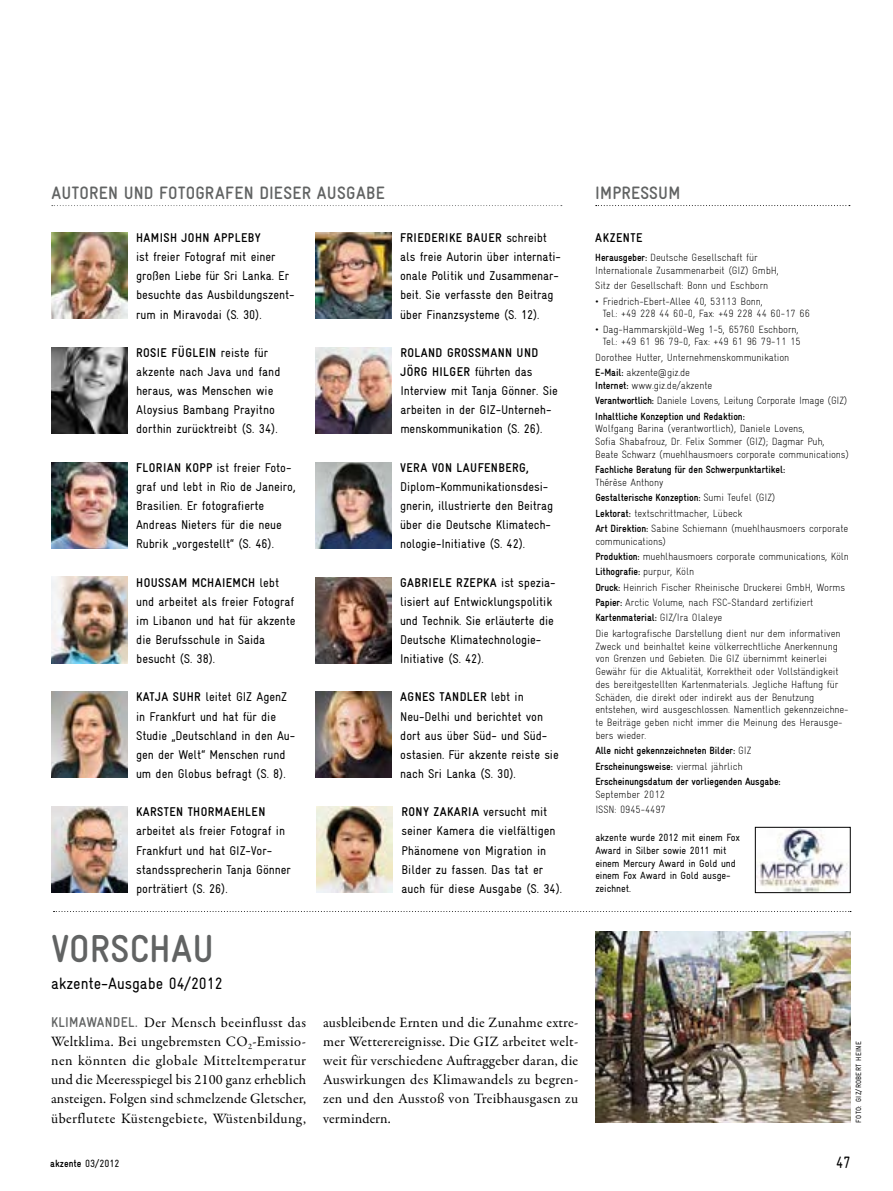
<style>
.page{position:relative;width:893px;height:1191px;background:#fff}
.page>*{position:absolute;margin:0;border:0;box-sizing:border-box;transform-origin:0 0}
.t1{font:700 condensed 39px "Gravur";letter-spacing:.005em;color:#616363}
.t2{font:700 condensed 18px "Gravur";letter-spacing:.015em;color:#616363}
.t3{font:condensed 16.5px "Gravur";color:#000}
.t4{font:condensed 16.5px "Gravur";color:#000;scale:.9 1}
.t5{font:14.4px/19.2px "Garamond Premr Pro";letter-spacing:.02em;color:#000;text-align:justify}
.t6{font:condensed 12.75px/19.2px "Gravur";letter-spacing:-.005em;color:#000}
.t7{font:700 condensed 12.75px "Gravur";letter-spacing:.04em;color:#000}
.t8{font:300 condensed 10.5px/12.8px "Gravur";letter-spacing:-.01em;color:#000}
.t9{font:700 condensed 10.5px/15.3px "Gravur";letter-spacing:-.01em;color:#000}
.t10{font:condensed 10.5px/12.8px "Gravur";letter-spacing:-.01em;color:#000}
.t11{font:condensed 7.5px "Gravur";letter-spacing:.04em;color:#000}
.s1{font-weight:700}
.s2{font-family:"Gravur";font-weight:700;font-stretch:condensed;font-size:14.25px;color:#616363}
.s3{font-weight:300}
.s4{font-weight:400}
</style>
<div class="page">
<svg style="left:596px;top:205px;width:254px;height:1px"></svg>
<img style="left:757px;top:829px;width:91px;height:61px">
<div style="left:755px;top:827px;width:95px;height:65px;border:1px solid #000"></div>
<svg style="left:52px;top:205px;width:510px;height:1px"></svg>
<img style="left:315px;top:348px;width:77px;height:86px">
<img style="left:315px;top:233px;width:77px;height:85px">
<img style="left:51px;top:692px;width:77px;height:86px">
<img style="left:51px;top:577px;width:77px;height:86px">
<svg style="left:54px;top:911px;width:797px;height:1px"></svg>
<img style="left:595px;top:931px;width:255px;height:191px">
<img style="left:51px;top:806px;width:77px;height:86px">
<img style="left:315px;top:462px;width:77px;height:86px">
<img style="left:316px;top:806px;width:77px;height:86px">
<img style="left:51px;top:347px;width:77px;height:86px">
<img style="left:315px;top:692px;width:77px;height:86px">
<img style="left:51px;top:232px;width:77px;height:86px">
<img style="left:315px;top:577px;width:77px;height:86px">
<img style="left:51px;top:462px;width:77px;height:86px">
<p class="t2" style="left:51px;top:183px;width:335px">autoren und fotografen dieser ausgabe</p>
<p class="t2" style="left:595px;top:183px;width:87px">impressum</p>
<p class="t6" style="left:136px;top:228px;width:160px"><span class="s1">Hamish John Appleby<br></span>ist freier Fotograf mit einer großen Liebe für Sri Lanka. Er besuchte das Ausbildungszent&shy;rum in Miravodai (S. 30).</p>
<p class="t6" style="left:136px;top:343px;width:146px"><span class="s1">Rosie Füglein</span> reiste für akzente nach Java und fand heraus, was Menschen wie<br>Aloysius Bambang Prayitno dorthin zurücktreibt (S. 34).</p>
<p class="t6" style="left:136px;top:458px;width:161px"><span class="s1">Florian Kopp</span> ist freier Foto&shy;graf und lebt in Rio de Janeiro,<br>Brasilien. Er fotografierte<br>Andreas Nieters für die neue<br>Rubrik „vorgestellt“ (S. 46).</p>
<p class="t6" style="left:136px;top:572px;width:161px"><span class="s1">Houssam Mchaiemch</span> lebt und arbeitet als freier Fotograf im Libanon und hat für akzente die Berufsschule in Saida besucht (S. 38).</p>
<p class="t6" style="left:136px;top:687px;width:161px"><span class="s1">Katj a Suhr</span> leitet GIZ AgenZ in Frankfurt und hat für die<br>Studie „Deutschland in den Au&shy;gen der Welt“ Menschen rund um den Globus befragt (S. 8).</p>
<p class="t6" style="left:136px;top:802px;width:156px"><span class="s1">Karsten Thormaehlen </span>arbeitet als freier Fotograf in<br>Frankfurt und hat GIZ-Vor&shy;standssprecherin Tanja Gönner porträtiert (S. 26).</p>
<p class="t1" style="left:51px;top:926px;width:164px">Vorschau</p>
<p class="t3" style="left:51px;top:973px;width:173px">akzente-Ausgabe 04/2012</p>
<p class="t5" style="left:51px;top:1013px;width:257px"><span class="s2">Klimawandel.</span> Der Mensch beeinflusst das Weltklima. Bei ungebremsten CO<sub>2</sub>-Emissio&shy;nen könnten die globale Mitteltemperatur und die Meeresspiegel bis 2100 ganz erheblich ansteigen. Folgen sind schmelzende Gletscher, überflutete Küstengebiete, Wüstenbildung,</p>
<p class="t6" style="left:400px;top:228px;width:162px"><span class="s1">Friederike Bauer</span> schreibt als freie Autorin über internati&shy;onale Politik und Zusammenar&shy;beit. Sie verfasste den Beitrag über Finanzsysteme (S. 12).</p>
<p class="t6" style="left:400px;top:343px;width:159px"><span class="s1">Roland GroSSmann und<br>Jörg H ilger</span> führten das<br>Interview mit Tanja Gönner. Sie arbeiten in der GIZ-Unterneh&shy;menskommunikation (S. 26).</p>
<p class="t6" style="left:400px;top:458px;width:155px"><span class="s1">Vera von Laufenberg,<br></span>Diplom-Kommunikationsdesi&shy;gnerin, illustrierte den Beitrag über die Deutsche Klimatech&shy;nologie-Initiative (S. 42).</p>
<p class="t6" style="left:400px;top:572px;width:157px"><span class="s1">Gabriele Rzepka</span> ist spezia&shy;lisiert auf Entwicklungspolitik und Technik. Sie erläuterte die<br>Deutsche Klimatechnologie-<br>Initiative (S. 42).</p>
<p class="t6" style="left:400px;top:687px;width:160px"><span class="s1">Agnes Tandler</span> lebt in<br>Neu-Delhi und berichtet von dort aus über Süd- und Süd&shy;ostasien. Für akzente reiste sie nach Sri Lanka (S. 30).</p>
<p class="t6" style="left:401px;top:802px;width:162px"><span class="s1">Rony Zakaria</span> versucht mit seiner Kamera die vielfältigen<br>Phänomene von Migration in<br>Bilder zu fassen. Das tat er auch für diese Ausgabe (S. 34).</p>
<p class="t5" style="left:323px;top:1013px;width:257px">ausbleibende Ernten und die Zunahme extre&shy;mer Wetterereignisse. Die GIZ arbeitet welt&shy;weit für verschiedene Auftraggeber daran, die Auswirkungen des Klimawandels zu begren&shy;zen und den Ausstoß von Treibhausgasen zu vermindern.</p>
<p class="t7" style="left:595px;top:230px;width:49px">akzente</p>
<p class="t8" style="left:595px;top:251px;width:185px"><span class="s1">Herausgeber:</span> Deutsche Gesellschaft für<br>Internationale Zusammenarbeit (GIZ) GmbH,</p>
<p class="t8" style="left:595px;top:279px;width:175px">Sitz der Gesellschaft: Bonn und Eschborn</p>
<p class="t8" style="left:603px;top:295px;width:209px;text-indent:-7px">• Friedrich-Ebert-Allee 40, 53113 Bonn,<br>Tel.: +49 228 44 60-0, Fax: +49 228 44 60-17 66</p>
<p class="t8" style="left:595px;top:323px;width:207px;text-align:right">• Dag-Hammarskjöld-Weg 1-5, 65760 Eschborn,<br>Tel.: +49 61 96 79-0, Fax: +49 61 96 79-11 15</p>
<p class="t8" style="left:595px;top:349px;width:196px;line-height:15.3px">Dorothee Hutter, Unternehmenskommunikation<br><span class="s1">E-Mail:</span> akzente@giz.de</p>
<p class="t9" style="left:595px;top:378px;width:254px">I nternet: <span class="s3">www.giz.de/akzente<br></span>Verantwortlich: <span class="s3">Daniele Lovens, Leitung Corporate Image (GIZ)<br></span>I nhaltliche Konzeption und Redaktion:</p>
<p class="t8" style="left:595px;top:422px;width:255px">Wolfgang Barina (verantwortlich), Daniele Lovens,<br>Sofia Shabafrouz, Dr. Felix Sommer (GIZ); Dagmar Puh,<br>Beate Schwarz (muehlhausmoers corporate communications)</p>
<p class="t9" style="left:595px;top:463px;width:191px;line-height:12.8px">Fachliche Beratung für den Schwerpunktartikel:<br><span class="s3">Thérèse Anthony</span></p>
<p class="t8" style="left:595px;top:490px;width:255px;line-height:15.3px"><span class="s1">Gestalterische Konzeption:</span> Sumi Teufel (GIZ)<br><span class="s1">Lektorat:</span> textschrittmacher, Lübeck<br><span class="s1">Art Direktion:</span> Sabine Schiemann (muehlhausmoers corporate</p>
<p class="t8" style="left:595px;top:533px;width:255px;line-height:15.3px">communications)<br><span class="s1">Produktion:</span> muehlhausmoers corporate communications, Köln <span class="s1">Lithografie:</span> purpur, Köln<br><span class="s1">Druck:</span> Heinrich Fischer Rheinische Druckerei GmbH, Worms <span class="s1">Papier:</span> Arctic Volume, nach FSC-Standard zertifiziert <span class="s1">Kartenmaterial:</span> GIZ/Ira Olaleye<br>Die kartografische Darstellung dient nur dem informativen</p>
<p class="t8" style="left:595px;top:639px;width:255px">Zweck und beinhaltet keine völkerrechtliche Anerkennung von Grenzen und Gebieten. Die GIZ übernimmt keinerlei Gewähr für die Aktualität, Korrektheit oder Vollständigkeit des bereitgestellten Kartenmaterials. Jegliche Haftung für Schäden, die direkt oder indirekt aus der Benutzung entstehen, wird ausgeschlossen. Namentlich gekennzeichne&shy;te Beiträge geben nicht immer die Meinung des Herausge&shy;bers wieder.</p>
<p class="t9" style="left:595px;top:743px;width:187px">Alle nicht gekennzeichneten Bilder: <span class="s3">GIZ<br></span>Erscheinungsweise: <span class="s3">viermal jährlich<br></span>Erscheinungsdatum der vorliegenden Ausgabe:</p>
<p class="t8" style="left:595px;top:786px;width:72px;line-height:15.3px">September 2012<br>ISSN: 0945-4497</p>
<p class="t10" style="left:595px;top:831px;width:146px">akzente wurde 2012 mit einem Fox<br>Award in Silber sowie 2011 mit einem Mercury Award in Gold und einem Fox Award in Gold ausge&shy;zeichnet.</p>
<p class="t11" style="left:854px;top:1122px;width:82px;rotate:-90deg">Foto: GIZ/Robert Heine</p>
<p class="t9" style="left:50px;top:1156px;width:71px">akzente <span class="s4">03/2012</span></p>
<p class="t4" style="left:836px;top:1153px;width:17px">47</p>
</div>
